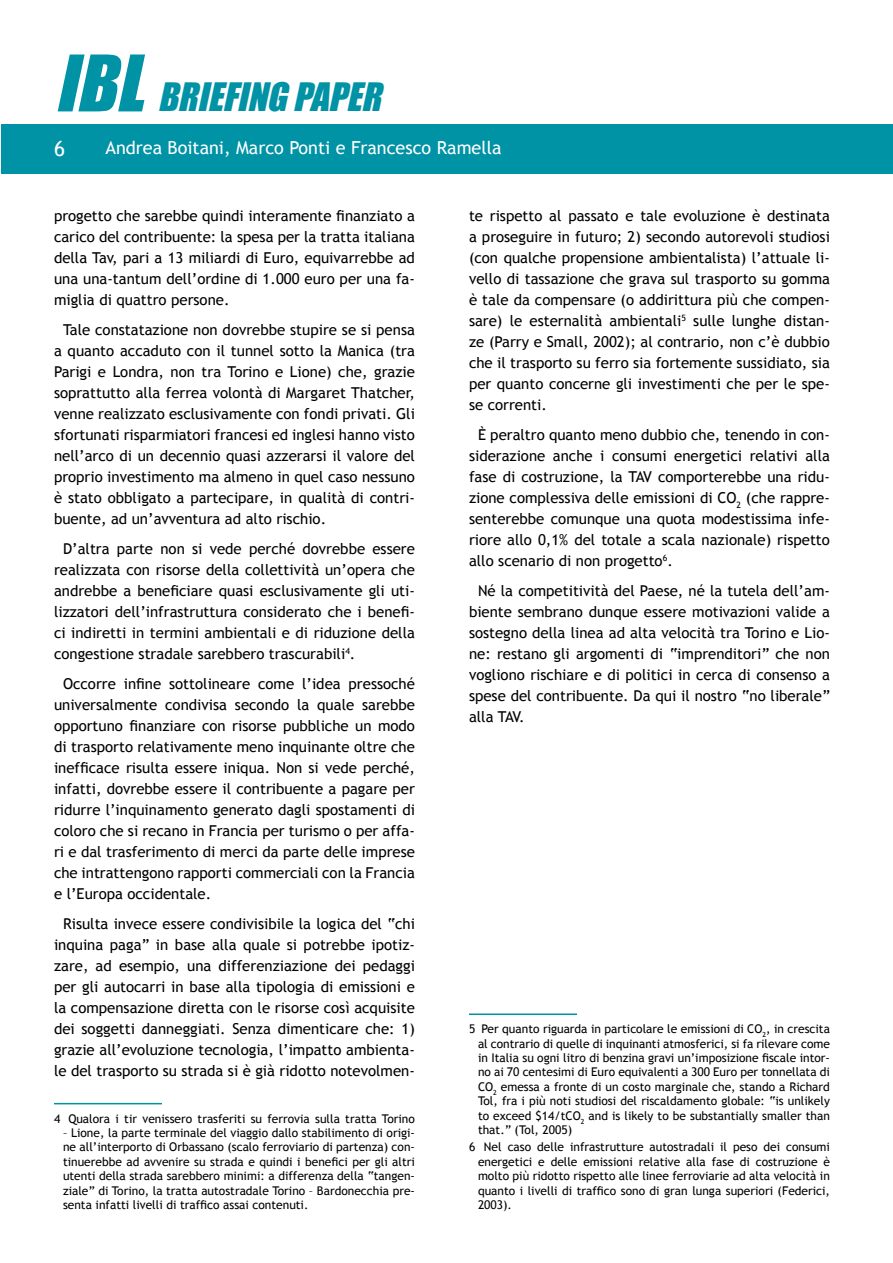
<style>
.page{position:relative;width:893px;height:1263px;background:#fff}
.page>*{position:absolute;margin:0;border:0;box-sizing:border-box;transform-origin:0 0}
.t1{font:italic 36px "Impact";color:#0092a5}
.t2{font:18px "Trebuchet MS";color:#fff}
.t3{font:15px/21px "Trebuchet MS";color:#000;text-align:justify}
.t4{font:12px/14.4px "Trebuchet MS";color:#000;text-align:justify}
.s1{font-size:72px}
</style>
<div class="page">
<div style="left:2px;top:124px;width:891px;height:49px;background:#0092a5"></div>
<hr style="left:54px;top:1103px;width:108px;height:1px;background:#0092a5">
<hr style="left:469px;top:1013px;width:108px;height:2px;background:#0092a5">
<h1 class="t1" style="left:55px;top:75px;width:337px"><span class="s1">IBL</span> BRIEFING PAPER</h1>
<p class="t2" style="left:105px;top:137px;width:398px">Andrea Boitani, Marco Ponti e Francesco Ramella</p>
<p class="t3" style="left:54px;top:205px;width:362px">progetto che sarebbe quindi interamente finanziato a carico del contribuente: la spesa per la tratta italiana della Tav, pari a 13 miliardi di Euro, equivarrebbe ad una una-tantum dell’ordine di 1.000 euro per una fa&shy;miglia di quattro persone.</p>
<p class="t3" style="left:54px;top:319px;width:362px;text-indent:9px">Tale constatazione non dovrebbe stupire se si pensa a quanto accaduto con il tunnel sotto la Manica (tra Parigi e Londra, non tra Torino e Lione) che, grazie soprattutto alla ferrea volontà di Margaret Thatcher, venne realizzato esclusivamente con fondi privati. Gli sfortunati risparmiatori francesi ed inglesi hanno visto nell’arco di un decennio quasi azzerarsi il valore del proprio investimento ma almeno in quel caso nessuno è stato obbligato a partecipare, in qualità di contri&shy;buente, ad un’avventura ad alto rischio.</p>
<p class="t3" style="left:54px;top:538px;width:362px;text-indent:9px">D’altra parte non si vede perché dovrebbe essere realizzata con risorse della collettività un’opera che andrebbe a beneficiare quasi esclusivamente gli uti&shy;lizzatori dell’infrastruttura considerato che i benefi&shy;ci indiretti in termini ambientali e di riduzione della congestione stradale sarebbero trascurabili .</p>
<p class="t3" style="left:54px;top:673px;width:362px;text-indent:9px">Occorre infine sottolineare come l’idea pressoché universalmente condivisa secondo la quale sarebbe opportuno finanziare con risorse pubbliche un modo di trasporto relativamente meno inquinante oltre che inefficace risulta essere iniqua. Non si vede perché, infatti, dovrebbe essere il contribuente a pagare per ridurre l’inquinamento generato dagli spostamenti di coloro che si recano in Francia per turismo o per affa&shy;ri e dal trasferimento di merci da parte delle imprese che intrattengono rapporti commerciali con la Francia e l’Europa occidentale.</p>
<p class="t3" style="left:54px;top:913px;width:362px;text-indent:9px">Risulta invece essere condivisibile la logica del “chi inquina paga” in base alla quale si potrebbe ipotiz&shy;zare, ad esempio, una differenziazione dei pedaggi per gli autocarri in base alla tipologia di emissioni e la compensazione diretta con le risorse così acquisite dei soggetti danneggiati. Senza dimenticare che: 1) grazie all’evoluzione tecnologia, l’impatto ambienta&shy;le del trasporto su strada si è già ridotto notevolmen-</p>
<p class="t4" style="left:68px;top:1111px;width:348px">Qualora i tir venissero trasferiti su ferrovia sulla tratta Torino</p>
<p class="t4" style="left:63px;top:1126px;width:353px">– Lione, la parte terminale del viaggio dallo stabilimento di origi&shy;ne all’interporto di Orbassano (scalo ferroviario di partenza) con&shy;tinuerebbe ad avvenire su strada e quindi i benefici per gli altri utenti della strada sarebbero minimi: a differenza della “tangen&shy;ziale” di Torino, la tratta autostradale Torino – Bardonecchia pre&shy;senta infatti livelli di traffico assai contenuti.</p>
<p class="t3" style="left:469px;top:205px;width:362px">te rispetto al passato e tale evoluzione è destinata a proseguire in futuro; 2) secondo autorevoli studiosi (con qualche propensione ambientalista) l’attuale li&shy;vello di tassazione che grava sul trasporto su gomma è tale da compensare (o addirittura più che compen&shy;sare) le esternalità ambientali sulle lunghe distan&shy;ze (Parry e Small, 2002); al contrario, non c’è dubbio che il trasporto su ferro sia fortemente sussidiato, sia per quanto concerne gli investimenti che per le spe&shy;se correnti.</p>
<p class="t3" style="left:469px;top:424px;width:362px;text-indent:9px">È peraltro quanto meno dubbio che, tenendo in con&shy;siderazione anche i consumi energetici relativi alla fase di costruzione, la TAV comporterebbe una ridu&shy;zione complessiva delle emissioni di CO<sub>2</sub> (che rappre&shy;senterebbe comunque una quota modestissima infe&shy;riore allo 0,1% del totale a scala nazionale) rispetto allo scenario di non progetto .</p>
<p class="t3" style="left:469px;top:580px;width:362px;text-indent:9px">Né la competitività del Paese, né la tutela dell’am&shy;biente sembrano dunque essere motivazioni valide a sostegno della linea ad alta velocità tra Torino e Lio&shy;ne: restano gli argomenti di “imprenditori” che non vogliono rischiare e di politici in cerca di consenso a spese del contribuente. Da qui il nostro “no liberale” alla TAV.</p>
<p class="t4" style="left:478px;top:1022px;width:353px">Per quanto riguarda in particolare le emissioni di CO<sub>2</sub>, in crescita al contrario di quelle di inquinanti atmosferici, si fa rilevare come in Italia su ogni litro di benzina gravi un’imposizione fiscale intor&shy;no ai 70 centesimi di Euro equivalenti a 300 Euro per tonnellata di CO<sub>2</sub> emessa a fronte di un costo marginale che, stando a Richard Tol, fra i più noti studiosi del riscaldamento globale: “is unlikely to exceed $14/tCO<sub>2</sub> and is likely to be substantially smaller than that.” (Tol, 2005)</p>
<p class="t4" style="left:478px;top:1140px;width:353px;text-indent:6px">Nel caso delle infrastrutture autostradali il peso dei consumi energetici e delle emissioni relative alla fase di costruzione è molto più ridotto rispetto alle linee ferroviarie ad alta velocità in quanto i livelli di traffico sono di gran lunga superiori (Federici, 2003).</p>
</div>
